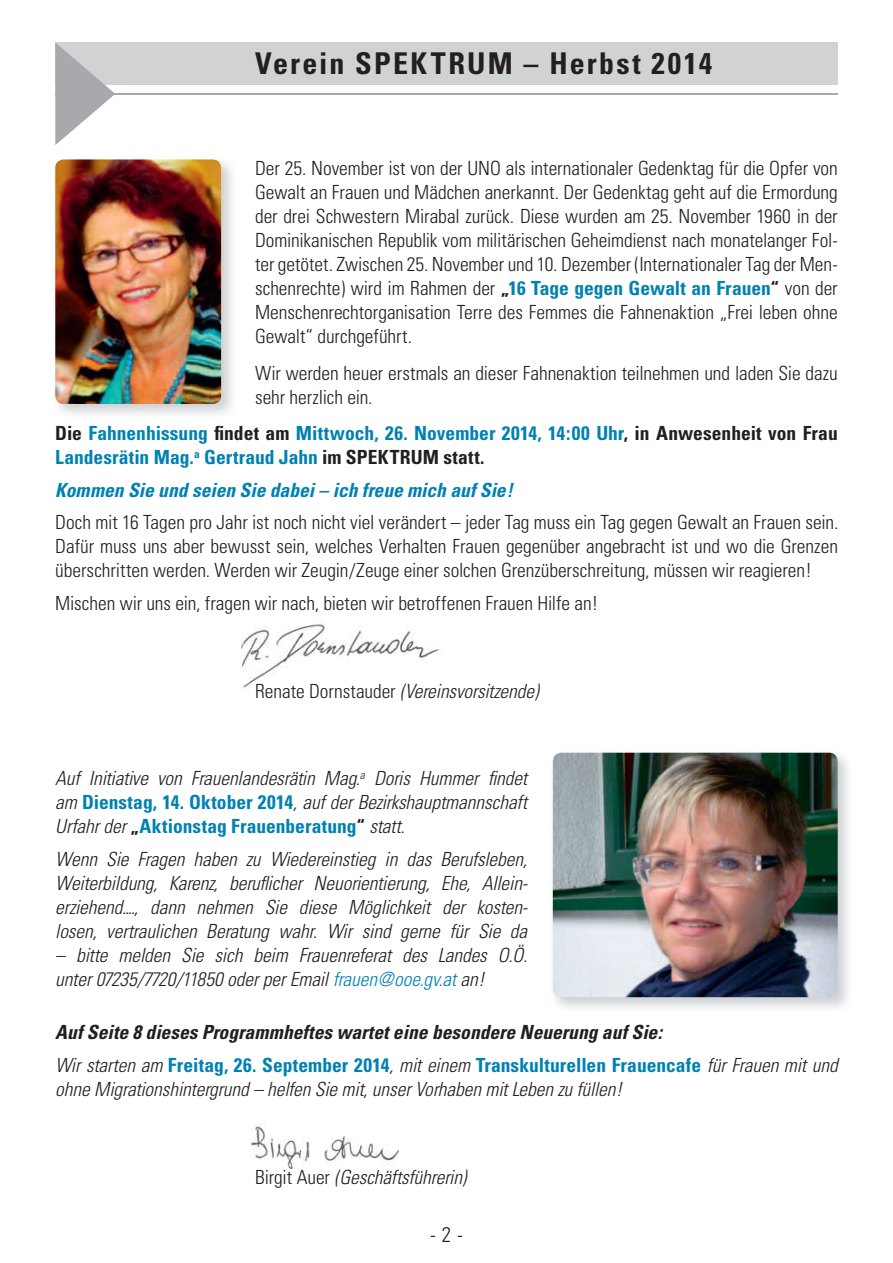
<style>
.page{position:relative;width:893px;height:1263px;background:#fff}
.page>*{position:absolute;margin:0;border:0;box-sizing:border-box;transform-origin:0 0}
.t1{font:700 condensed 30px "Univers";letter-spacing:.07em;color:#231f20}
.t2{font:300 condensed 21px "Univers";color:#231f20}
.t3{font:300 condensed 19.5px/24px "Univers";color:#231f20;text-align:justify}
.t4{font:italic 300 condensed 19.5px/24px "Univers";letter-spacing:-.005em;color:#231f20;text-align:justify}
.t5{font:italic 700 condensed 19.5px/32.5px "Univers";color:#231f20}
.t6{font:700 condensed 19.5px/24px "Univers";color:#0081b2}
.t7{font:italic 700 condensed 19.5px "Univers";color:#0081b2}
.s1{font-weight:700}
.s2{font-weight:700;color:#0081b2}
.s3{color:#231f20}
.s4{font-style:normal}
.s5{font-weight:700;font-style:normal;color:#0081b2}
.s6{font-weight:700;font-style:normal}
.s7{color:#0081b2}
.s8{font-weight:300}
.s9{font-style:normal;color:#0081b2}
</style>
<div class="page">
<img style="left:252px;top:1125px;width:147px;height:44px">
<img style="left:240px;top:624px;width:201px;height:66px">
<div style="left:55px;top:43px;width:783px;height:42px;background:#d1d2d4"></div>
<hr style="left:55px;top:93px;width:783px;height:2px;background:#a8a9ad">
<svg style="left:55px;top:43px;width:59px;height:102px"></svg>
<img style="left:55px;top:159px;width:177px;height:255px">
<img style="left:55px;top:159px;width:166px;height:245px;border-radius:9px">
<img style="left:553px;top:753px;width:285px;height:244px;border-radius:9px">
<h1 class="t1" style="left:255px;top:52px;width:458px">Verein SPEKTRUM – Herbst 2014</h1>
<p class="t3" style="left:255px;top:158px;width:584px">Der 25. November ist von der UNO als internationaler Gedenktag für die Opfer von Gewalt an Frauen und Mädchen anerkannt. Der Gedenktag geht auf die Ermordung der drei Schwestern Mirabal zurück. Diese wurden am 25. November 1960 in der Dominikanischen Republik vom militärischen Geheimdienst nach monatelanger Fol&shy;ter getötet. Zwischen 25. November und 10. Dezember (Internationaler Tag der Men&shy;schenrechte) wird im Rahmen der <span class="s1">„</span><span class="s2">16 Tage gegen Gewalt an Frauen</span><span class="s1">“</span> von der Menschenrechtorganisation Terre des Femmes die Fahnenaktion „Frei leben ohne Gewalt“ durchgeführt.</p>
<p class="t3" style="left:255px;top:363px;width:584px">Wir werden heuer erstmals an dieser Fahnenaktion teilnehmen und laden Sie dazu sehr herzlich ein.</p>
<p class="t6" style="left:55px;top:423px;width:784px"><span class="s3">Die</span> Fahnenhissung <span class="s3">findet am</span> Mittwoch, 26. November 2014, 14:00 Uhr<span class="s3">, in Anwesenheit von Frau<br></span>Landesrätin Mag.<sup>a</sup> Gertraud Jahn <span class="s3">im SPEKTRUM statt.</span></p>
<p class="t7" style="left:55px;top:483px;width:459px">Kommen Sie und seien Sie dabei – ich freue mich auf Sie!</p>
<p class="t3" style="left:55px;top:512px;width:785px">Doch mit 16 Tagen pro Jahr ist noch nicht viel verändert – jeder Tag muss ein Tag gegen Gewalt an Frauen sein.<br>Dafür muss uns aber bewusst sein, welches Verhalten Frauen gegenüber angebracht ist und wo die Grenzen überschritten werden. Werden wir Zeugin/Zeuge einer solchen Grenzüberschreitung, müssen wir reagieren!</p>
<p class="t3" style="left:55px;top:593px;width:545px">Mischen wir uns ein, fragen wir nach, bieten wir betroffenen Frauen Hilfe an!</p>
<p class="t4" style="left:255px;top:681px;width:285px"><span class="s4">Renate Dornstauder</span> (Vereinsvorsitzende)</p>
<p class="t4" style="left:55px;top:768px;width:473px">Auf Initiative von Frauenlandesrätin Mag.<sup>a</sup> Doris Hummer findet am <span class="s5">Dienstag, 14. Oktober 2014</span>, auf der Bezirkshauptmannschaft Urfahr der <span class="s6">„</span><span class="s5">Aktionstag Frauenberatung</span><span class="s6">“</span> statt.</p>
<p class="t4" style="left:55px;top:849px;width:474px">Wenn Sie Fragen haben zu Wiedereinstieg in das Berufs leben, Weiterbildung, Karenz, beruflicher Neuorientierung, Ehe, Allein&shy;erziehend...., dann nehmen Sie diese Möglichkeit der kosten&shy;losen, vertraulichen Beratung wahr. Wir sind gerne für Sie da</p>
<p class="t4" style="left:55px;top:945px;width:474px">– bitte melden Sie sich beim Frauenreferat des Landes O.Ö. unter 07235/7720/11850 oder per Email <span class="s7">frauen@ooe.gv.at</span> an!</p>
<p class="t5" style="left:55px;top:1018px;width:784px">Auf Seite 8 dieses Programmheftes wartet eine besondere Neuerung auf Sie:<br><span class="s8">Wir starten am</span> <span class="s9">Freitag, 26. September 2014</span><span class="s8">, mit einem</span> <span class="s9">Transkulturellen Frauencafe</span> <span class="s8">für Frauen mit und</span></p>
<p class="t4" style="left:55px;top:1079px;width:569px">ohne Migrationshintergrund – helfen Sie mit, unser Vorhaben mit Leben zu füllen!</p>
<p class="t4" style="left:255px;top:1167px;width:213px"><span class="s4">Birgit Auer</span> (Geschäftsführerin)</p>
<p class="t2" style="left:430px;top:1226px;width:34px">- 2 -</p>
</div>
